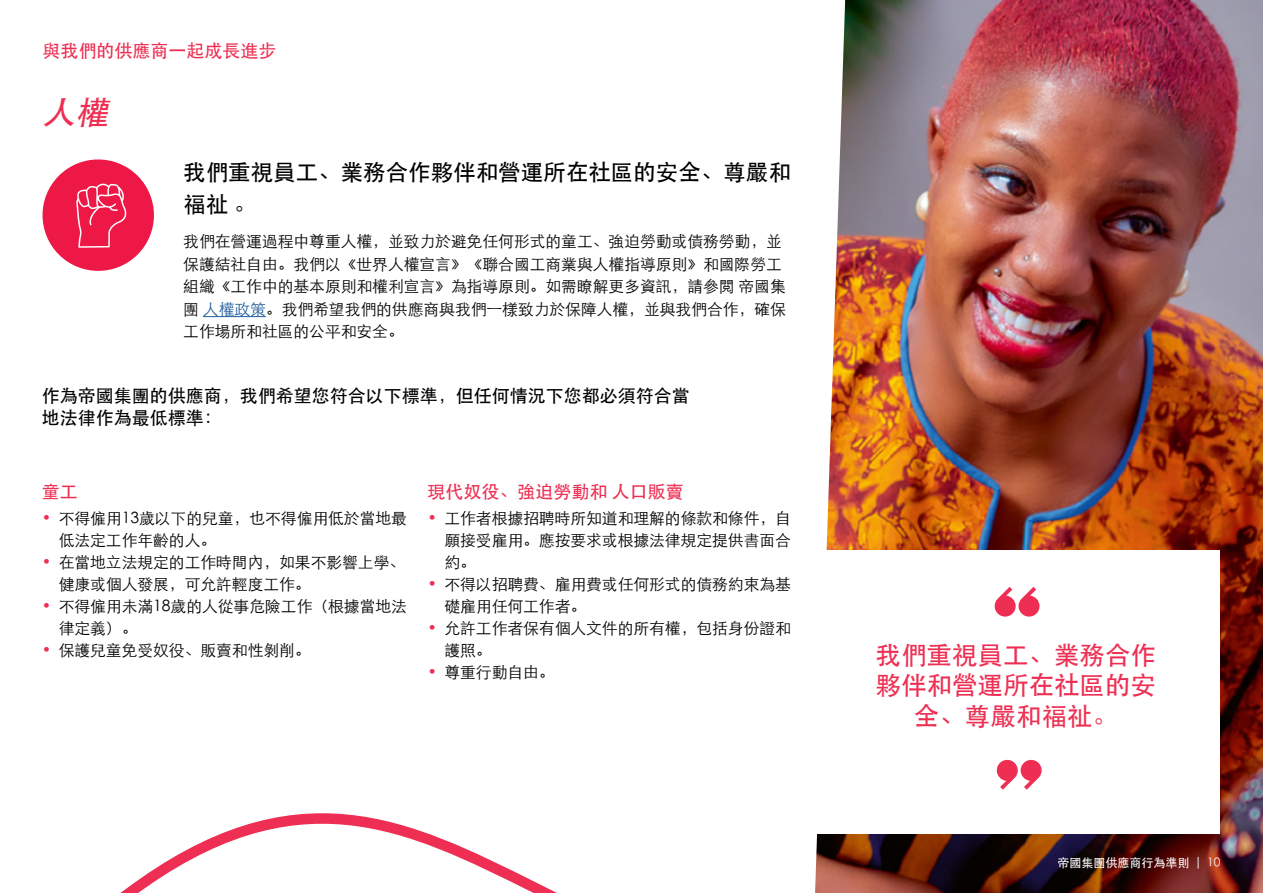
<style>
.page{position:relative;width:1263px;height:893px;background:#fff}
.page>*{position:absolute;margin:0;border:0;box-sizing:border-box;transform-origin:0 0}
.t1{font:italic 500 33px "ST Heiti SC";color:#ee2f53}
.t2{font:500 25.5px/30.6px "ST Heiti SC";color:#ee2f53;text-align:center}
.t3{font:500 22.5px/31.5px "ST Heiti SC";color:#000}
.t4{font:500 18px/22.5px "ST Heiti SC";color:#000}
.t5{font:500 18px "ST Heiti SC";color:#ee2f53}
.t6{font:300 15.75px/22px "ST Heiti SC";color:#000}
.t7{font:500 12px "ST Heiti SC";color:#fff}
.s1{color:#215e9e}
.s2{color:#ee2f53}
.s3{font-weight:300}
</style>
<div class="page">
<img style="left:815px;top:0;width:448px;height:893px">
<hr style="left:203px;top:316px;width:63px;height:1px;background:#215e9e">
<div style="left:816px;top:550px;width:404px;height:283px;background:#fff"></div>
<svg style="left:997px;top:760px;width:45px;height:30px"></svg>
<svg style="left:995px;top:587px;width:44px;height:30px"></svg>
<svg style="left:120px;top:813px;width:437px;height:80px"></svg>
<svg style="left:42px;top:159px;width:112px;height:112px"></svg>
<p class="t5" style="left:43px;top:41px;width:235px">與我們的供應商一起成長進步</p>
<h1 class="t1" style="left:43px;top:94px;width:74px">人權</h1>
<h3 class="t3" style="left:183px;top:156px;width:609px">我們重視員工、業務合作夥伴和營運所在社區的安全、尊嚴和福祉 。</h3>
<p class="t6" style="left:183px;top:228px;width:604px;line-height:22.5px">我們在營運過程中尊重人權，並致力於避免任何形式的童工、強迫勞動或債務勞動，並保護結社自由。我們以《世界人權宣言》《聯合國工商業與人權指導原則》和國際勞工組織《工作中的基本原則和權利宣言》為指導原則。如需瞭解更多資訊，請參閲 帝國集團 <span class="s1">人權政策</span>。我們希望我們的供應商與我們一樣致力於保障人權，並與我們合作，確保工作場所和社區的公平和安全。</p>
<p class="t4" style="left:42px;top:383px;width:650px">作為帝國集團的供應商，我們希望您符合以下標準，但任何情況下您都必須符合當地法律作為最低標準：</p>
<p class="t5" style="left:42px;top:481px;width:37px">童工</p>
<p class="t6" style="left:59px;top:506px;width:350px;text-indent:-17px"><span class="s2">•</span> 不得僱用13歲以下的兒童，也不得僱用低於當地最低法定工作年齡的人。</p>
<p class="t6" style="left:59px;top:550px;width:348px;text-indent:-17px"><span class="s2">•</span> 在當地立法規定的工作時間內，如果不影響上學、健康或個人發展，可允許輕度工作。</p>
<p class="t6" style="left:59px;top:594px;width:350px;text-indent:-17px"><span class="s2">•</span> 不得僱用未滿18歲的人從事危險工作（根據當地法律定義）。</p>
<p class="t6" style="left:42px;top:638px;width:271px"><span class="s2">•</span> 保護兒童免受奴役、販賣和性剝削。</p>
<p class="t5" style="left:427px;top:481px;width:258px">現代奴役、強迫勞動和 人口販賣</p>
<p class="t6" style="left:444px;top:506px;width:348px;text-align:justify;text-indent:-17px"><span class="s2">•</span> 工作者根據招聘時所知道和理解的條款和條件，自願接受雇用。應按要求或根據法律規定提供書面合約。</p>
<p class="t6" style="left:444px;top:572px;width:348px;text-indent:-17px"><span class="s2">•</span> 不得以招聘費、雇用費或任何形式的債務約束為基礎雇用任何工作者。</p>
<p class="t6" style="left:444px;top:616px;width:348px;text-indent:-17px"><span class="s2">•</span> 允許工作者保有個人文件的所有權，包括身份證和護照。</p>
<p class="t6" style="left:427px;top:660px;width:129px"><span class="s2">•</span> 尊重行動自由。</p>
<h2 class="t2" style="left:875px;top:638px;width:282px">我們重視員工、業務合作夥伴和營運所在社區的安全、尊嚴和福祉。</h2>
<p class="t7" style="left:1057px;top:856px;width:165px">帝國集團供應商行為準則 <span class="s3">| 10</span></p>
</div>
